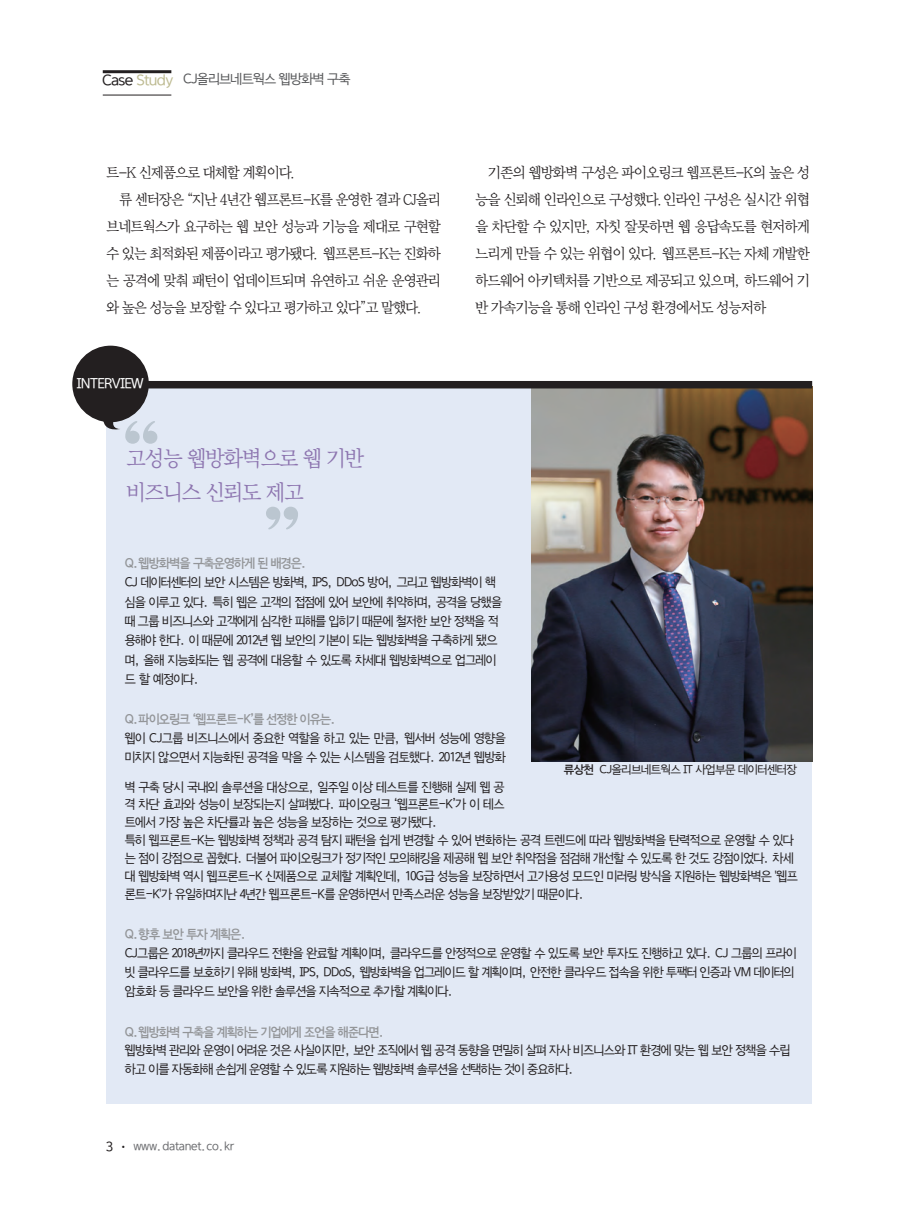
<style>
.page{position:relative;width:910px;height:1217px;background:#fff}
.page>*{position:absolute;margin:0;border:0;box-sizing:border-box;transform-origin:0 0}
.t1{font:22.5px/34px "Bareun Batang OTFL";letter-spacing:-.07em;color:#8c74af}
.본문{font:15px/27px "Bareun Batang OTFL";letter-spacing:-.08em;color:#231f20;text-align:justify}
.본문-2{font:15px "Bareun Batang OTFL";letter-spacing:-.08em;color:#231f20;scale:.96 1}
.본문-3{font:14.25px "Bareun Dotum OTF Pro 1";letter-spacing:-.04em;color:#fff}
.t2{font:13.5px "Bareun Dotum OTF Pro 1";letter-spacing:-.055em;color:#57585a}
.단락_스타일_1{font:12.75px/17.9px "Bareun Dotum OTF Pro 1";letter-spacing:-.05em;color:#231f20;scale:.95 1}
.t3{font:12px "Bareun Dotum OTF Pro 1";letter-spacing:-.025em;color:#6c6d70;scale:.95 1}
.단락_스타일_1-2{font:11.55px "Bareun Dotum OTF Pro 1";letter-spacing:-.05em;color:#231f20}
.s1{font-size:15px;color:#231f20}
.s2{font-size:15px;color:#bebb92}
.s3{font-family:"Bareun Dotum OTF Pro 2";color:#939598}
.s4{font-family:"Bareun Dotum OTF Pro 2"}
.s5{font-size:13.5px;color:#231f20}
.s6{font-size:10.5px;color:#231f20}
</style>
<div class="page">
<hr style="left:103px;top:70px;width:68px;height:3px;background:#231f20">
<hr style="left:103px;top:95px;width:68px;height:1px;background:#231f20">
<div style="left:107px;top:382px;width:705px;height:720px;background:#e2e9f5"></div>
<img style="left:531px;top:388px;width:281px;height:372px">
<svg style="left:266px;top:506px;width:32px;height:23px"></svg>
<div style="left:130px;top:381px;width:682px;height:7px;background:#231f20"></div>
<svg style="left:99px;top:409px;width:58px;height:34px"></svg>
<div style="left:72px;top:345px;width:77px;height:77px;background:#231f20;border-radius:50%"></div>
<p class="t2" style="left:102px;top:72px;width:250px"><span class="s1">Case</span> <span class="s2">Study</span> CJ올리브네트웍스 웹방화벽 구축</p>
<p class="본문-2" style="left:106px;top:165px;width:201px">트-K 신제품으로 대체할 계획이다.</p>
<p class="본문-2" style="left:119px;top:192px;width:337px">류 센터장은 “지난 4년간 웹프론트-K를 운영한 결과 CJ올리</p>
<p class="본문-2" style="left:106px;top:219px;width:350px">브네트웍스가 요구하는 웹 보안 성능과 기능을 제대로 구현할</p>
<p class="본문-2" style="left:106px;top:246px;width:350px">수 있는 최적화된 제품이라고 평가됐다. 웹프론트-K는 진화하</p>
<p class="본문-2" style="left:106px;top:273px;width:350px">는 공격에 맞춰 패턴이 업데이트되며 유연하고 쉬운 운영관리</p>
<p class="본문-2" style="left:106px;top:300px;width:332px">와 높은 성능을 보장할 수 있다고 평가하고 있다”고 말했다.</p>
<p class="본문-3" style="left:77px;top:377px;width:69px">INTERVIEW</p>
<p class="t1" style="left:126px;top:441px;width:240px">고성능 웹방화벽으로 웹 기반 비즈니스 신뢰도 제고</p>
<p class="본문" style="left:475px;top:159px;width:336px;text-indent:13px">기존의 웹방화벽 구성은 파이오링크 웹프론트-K의 높은 성 능을 신뢰해 인라인으로 구성했다.인라인 구성은 실시간 위협 을 차단할 수 있지만, 자칫 잘못하면 웹 응답속도를 현저하게 느리게 만들 수 있는 위협이 있다. 웹프론트-K는 자체 개발한 하드웨어 아키텍처를 기반으로 제공되고 있으며, 하드웨어 기 반 가속기능을 통해 인라인 구성 환경에서도 성능저하</p>
<p class="단락_스타일_1" style="left:125px;top:553px;width:399px;line-height:19.2px"><span class="s3">Q.웹방화벽을 구축운영하게 된 배경은.<br></span>CJ 데이터센터의 보안 시스템은 방화벽, IPS, DDoS 방어, 그리고 웹방화벽이 핵 심을 이루고 있다. 특히 웹은 고객의 접점에 있어 보안에 취약하며, 공격을 당했을 때 그룹 비즈니스와 고객에게 심각한 피해를 입히기 때문에 철저한 보안 정책을 적 용해야 한다. 이 때문에 2012년 웹 보안의 기본이 되는 웹방화벽을 구축하게 됐으 며, 올해 지능화되는 웹 공격에 대응할 수 있도록 차세대 웹방화벽으로 업그레이 드 할 예정이다.</p>
<p class="단락_스타일_1" style="left:125px;top:710px;width:403px;line-height:18.8px"><span class="s3">Q.파이오링크 ‘웹프론트-K’를 선정한 이유는.<br></span>웹이 CJ그룹 비즈니스에서 중요한 역할을 하고 있는 만큼, 웹서버 성능에 영향을 미치지 않으면서 지능화된 공격을 막을 수 있는 시스템을 검토했다. 2012년 웹방화</p>
<p class="단락_스타일_1-2" style="left:564px;top:763px;width:235px"><span class="s4">류상천</span> CJ올리브네트웍스 IT 사업부문 데이터센터장</p>
<p class="단락_스타일_1" style="left:125px;top:777px;width:710px">벽 구축 당시 국내외 솔루션을 대상으로, 일주일 이상 테스트를 진행해 실제 웹 공<br>격 차단 효과와 성능이 보장되는지 살펴봤다. 파이오링크 ‘웹프론트-K’가 이 테스<br>트에서 가장 높은 차단률과 높은 성능을 보장하는 것으로 평가됐다.<br>특히 웹프론트-K는 웹방화벽 정책과 공격 탐지 패턴을 쉽게 변경할 수 있어 변화하는 공격 트렌드에 따라 웹방화벽을 탄력적으로 운영할 수 있다 는 점이 강점으로 꼽혔다. 더불어 파이오링크가 정기적인 모의해킹을 제공해 웹 보안 취약점을 점검해 개선할 수 있도록 한 것도 강점이었다. 차세 대 웹방화벽 역시 웹프론트-K 신제품으로 교체할 계획인데, 10G급 성능을 보장하면서 고가용성 모드인 미러링 방식을 지원하는 웹방화벽은 '웹프 론트-K'가 유일하며지난 4년간 웹프론트-K를 운영하면서 만족스러운 성능을 보장받았기 때문이다.</p>
<p class="단락_스타일_1" style="left:125px;top:924px;width:709px;line-height:19px"><span class="s3">Q.향후 보안 투자 계획은.<br></span>CJ그룹은 2018년까지 클라우드 전환을 완료할 계획이며, 클라우드를 안정적으로 운영할 수 있도록 보안 투자도 진행하고 있다. CJ 그룹의 프라이 빗 클라우드를 보호하기 위해 방화벽, IPS, DDoS, 웹방화벽을 업그레이드 할 계획이며, 안전한 클라우드 접속을 위한 투팩터 인증과 VM 데이터의 암호화 등 클라우드 보안을 위한 솔루션을 지속적으로 추가할 계획이다.</p>
<p class="단락_스타일_1" style="left:125px;top:1022px;width:702px;line-height:18.8px"><span class="s3">Q.웹방화벽 구축을 계획하는 기업에게 조언을 해준다면.<br></span>웹방화벽 관리와 운영이 어려운 것은 사실이지만, 보안 조직에서 웹 공격 동향을 면밀히 살펴 자사 비즈니스와 IT 환경에 맞는 웹 보안 정책을 수립 하고 이를 자동화해 손쉽게 운영할 수 있도록 지원하는 웹방화벽 솔루션을 선택하는 것이 중요하다.</p>
<p class="t3" style="left:106px;top:1140px;width:137px"><span class="s5">3</span> <span class="s6">•</span> www.datanet.co.kr</p>
</div>
